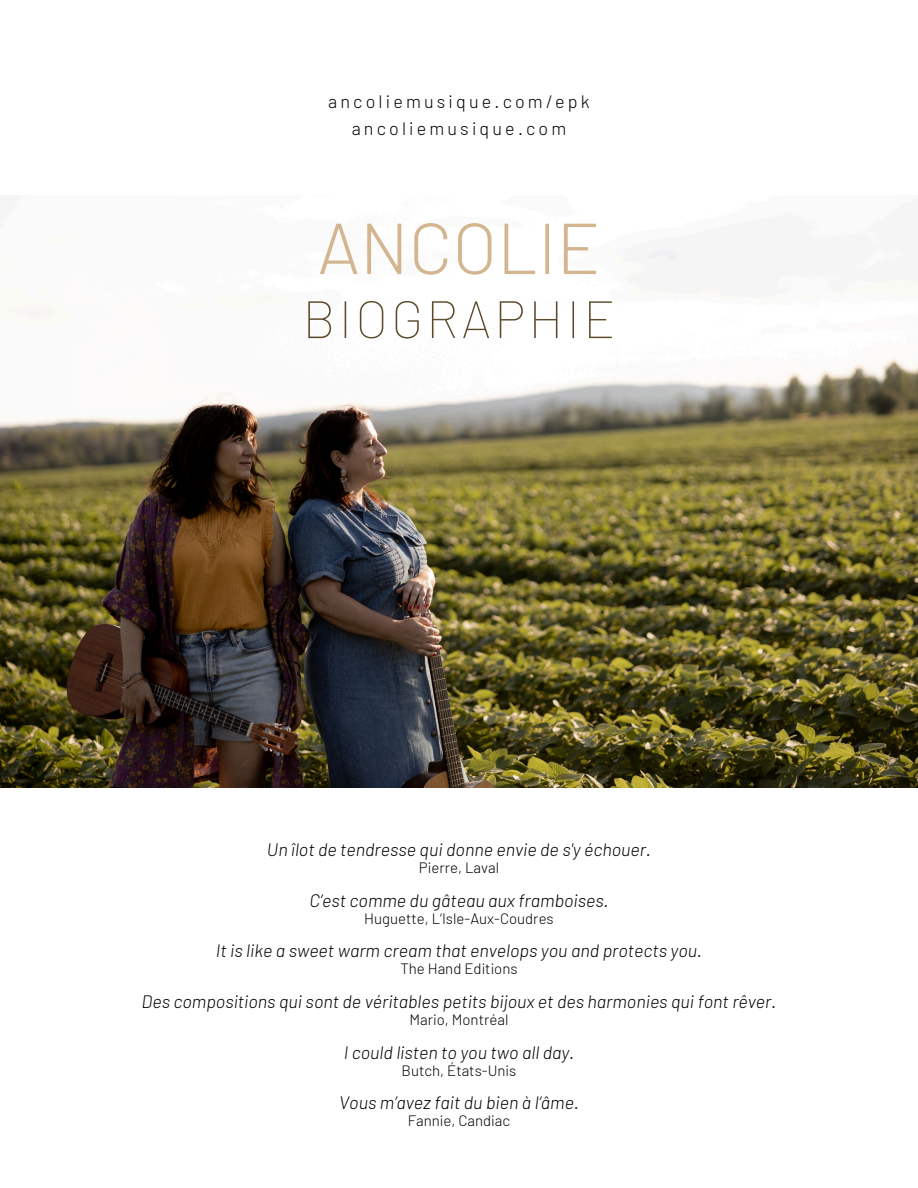
<style>
.page{position:relative;width:918px;height:1188px;background:#fff}
.page>*{position:absolute;margin:0;border:0;box-sizing:border-box;transform-origin:0 0}
.t1{font:300 72px "Barlow";color:#d3b590}
.t2{font:100 52.5px "Barlow";letter-spacing:.06em;color:#5e4b2b}
.t3{font:italic 300 18px "Barlow";color:#000}
.t4{font:300 18px "Barlow";letter-spacing:.175em;color:#000}
.t5{font:300 15px "Barlow";color:#000}
</style>
<div class="page">
<img style="left:0;top:248px;width:918px;height:540px">
<p class="t4" style="left:328px;top:90px;width:263px">ancoliemusique.com/epk</p>
<p class="t4" style="left:352px;top:117px;width:216px">ancoliemusique.com</p>
<p class="t1" style="left:317px;top:202px;width:285px">ANCOLIE</p>
<p class="t2" style="left:302px;top:286px;width:315px">BIOGRAPHIE</p>
<p class="t3" style="left:267px;top:838px;width:386px">Un îlot de tendresse qui donne envie de s'y échouer.</p>
<h1 class="t5" style="left:419px;top:858px;width:82px">Pierre, Laval</h1>
<h2 class="t3" style="left:309px;top:889px;width:301px">C’est comme du gâteau aux framboises.</h2>
<p class="t5" style="left:364px;top:909px;width:191px">Huguette, L’Isle-Aux-Coudres</p>
<p class="t3" style="left:216px;top:939px;width:487px">It is like a sweet warm cream that envelops you and protects you.</p>
<p class="t5" style="left:400px;top:959px;width:119px">The Hand Editions</p>
<p class="t3" style="left:142px;top:990px;width:636px">Des compositions qui sont de véritables petits bijoux et des harmonies qui font rêver.</p>
<p class="t5" style="left:410px;top:1010px;width:100px">Mario, Montréal</p>
<p class="t3" style="left:344px;top:1041px;width:232px">I could listen to you two all day.</p>
<p class="t5" style="left:402px;top:1061px;width:116px">Butch, États-Unis</p>
<p class="t3" style="left:339px;top:1091px;width:241px">Vous m’avez fait du bien à l’âme.</p>
<p class="t5" style="left:408px;top:1111px;width:104px">Fannie, Candiac</p>
</div>
